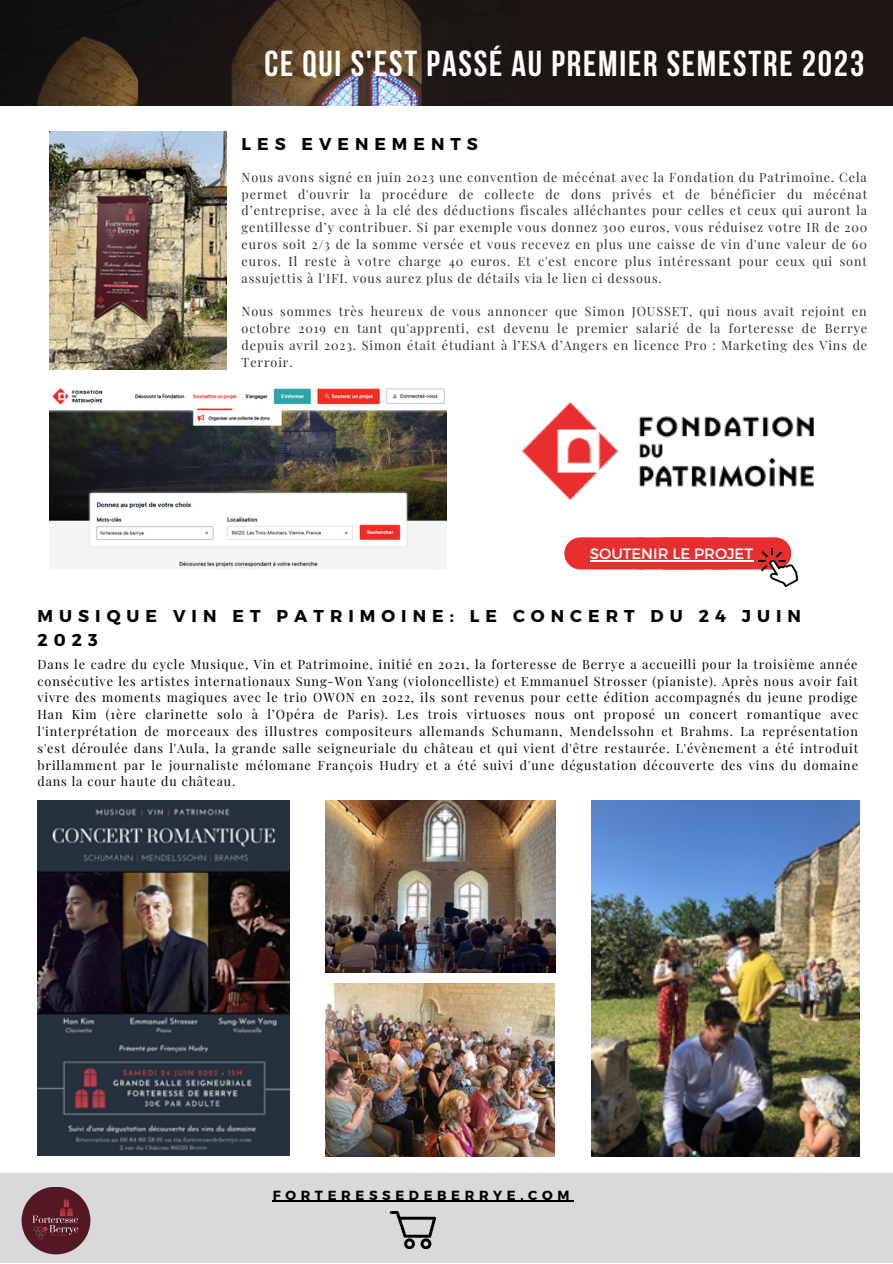
<style>
.page{position:relative;width:893px;height:1264px;background:#fff}
.page>*{position:absolute;margin:0;border:0;box-sizing:border-box;transform-origin:0 0}
.t1{font:700 36px "Bebas Neue";letter-spacing:.05em;color:#fff}
.t2{font:700 17.1px/23.5px "Montserrat";letter-spacing:.35em;color:#000}
.t3{font:15px "Montserrat";color:#fff}
.t4{font:700 13.2px "Montserrat";letter-spacing:.35em;color:#000}
.t5{font:12.6px/16.8px "Playfair Display";letter-spacing:.07em;color:#2e2e2e;text-align:justify}
.t6{font:12.6px/16.8px "Playfair Display";letter-spacing:.07em;color:#000;text-align:justify}
</style>
<div class="page">
<div style="left:0;top:0;width:892px;height:106px;background:#1d1512"></div>
<div style="left:0;top:1173px;width:892px;height:89px;background:#d9d9d9"></div>
<svg style="left:390px;top:1211px;width:46px;height:37px"></svg>
<img style="left:0;top:0;width:423px;height:106px">
<img style="left:22px;top:1187px;width:68px;height:67px">
<div style="left:564px;top:537px;width:92px;height:32px;background:#e82e2e;border-radius:16px"></div>
<div style="left:699px;top:537px;width:92px;height:32px;background:#e82e2e;border-radius:16px"></div>
<img style="left:38px;top:800px;width:251px;height:355px">
<img style="left:326px;top:800px;width:229px;height:172px">
<img style="left:325px;top:983px;width:230px;height:173px">
<img style="left:591px;top:800px;width:268px;height:356px">
<img style="left:49px;top:132px;width:178px;height:237px">
<img style="left:49px;top:388px;width:397px;height:181px">
<img style="left:521px;top:402px;width:293px;height:98px">
<img style="left:758px;top:548px;width:39px;height:38px">
<hr style="left:273px;top:1200px;width:301px;height:1px;background:#000">
<div style="left:625px;top:537px;width:92px;height:32px;background:#e82e2e;border-radius:16px"></div>
<hr style="left:589px;top:560px;width:164px;height:1px;background:#fff">
<p class="t1" style="left:264px;top:49px;width:601px">CE QUI S'EST PASSÉ AU PREMIER SEMESTRE 2023</p>
<p class="t2" style="left:242px;top:131px;width:238px">LES EVENEMENTS</p>
<p class="t5" style="left:242px;top:168px;width:627px">Nous avons signé en juin 2023 une convention de mécénat avec la Fondation du Patrimoine. Cela permet d'ouvrir la procédure de collecte de dons privés et de bénéficier du mécénat d’entreprise, avec à la clé des déductions fiscales alléchantes pour celles et ceux qui auront la gentillesse d’y contribuer. Si par exemple vous donnez 300 euros, vous réduisez votre IR de 200 euros soit 2/3 de la somme versée et vous recevez en plus une caisse de vin d'une valeur de 60 euros. Il reste à votre charge 40 euros. Et c'est encore plus intéressant pour ceux qui sont assujettis à l'IFI. vous aurez plus de détails via le lien ci dessous.</p>
<p class="t5" style="left:242px;top:302px;width:627px">Nous sommes très heureux de vous annoncer que Simon JOUSSET, qui nous avait rejoint en octobre 2019 en tant qu'apprenti, est devenu le premier salarié de la forteresse de Berrye depuis avril 2023. Simon était étudiant à l’ESA d’Angers en licence Pro : Marketing des Vins de Terroir.</p>
<p class="t3" style="left:589px;top:544px;width:165px">SOUTENIR LE PROJET</p>
<p class="t2" style="left:38px;top:603px;width:765px">MUSIQUE VIN ET PATRIMOINE: LE CONCERT DU 24 JUIN<br>2023</p>
<p class="t6" style="left:38px;top:655px;width:822px">Dans le cadre du cycle Musique, Vin et Patrimoine, initié en 2021, la forteresse de Berrye a accueilli pour la troisième année consécutive les artistes internationaux Sung-Won Yang (violoncelliste) et Emmanuel Strosser (pianiste). Après nous avoir fait vivre des moments magiques avec le trio OWON en 2022, ils sont revenus pour cette édition accompagnés du jeune prodige Han Kim (1ère clarinette solo à l’Opéra de Paris). Les trois virtuoses nous ont proposé un concert romantique avec l'interprétation de morceaux des illustres compositeurs allemands Schumann, Mendelssohn et Brahms. La représentation s'est déroulée dans l'Aula, la grande salle seigneuriale du château et qui vient d'être restaurée. L'évènement a été introduit brillamment par le journaliste mélomane François Hudry et a été suivi d'une dégustation découverte des vins du domaine dans la cour haute du château.</p>
<p class="t4" style="left:273px;top:1186px;width:298px">FORTERESSEDEBERRYE.COM</p>
</div>
